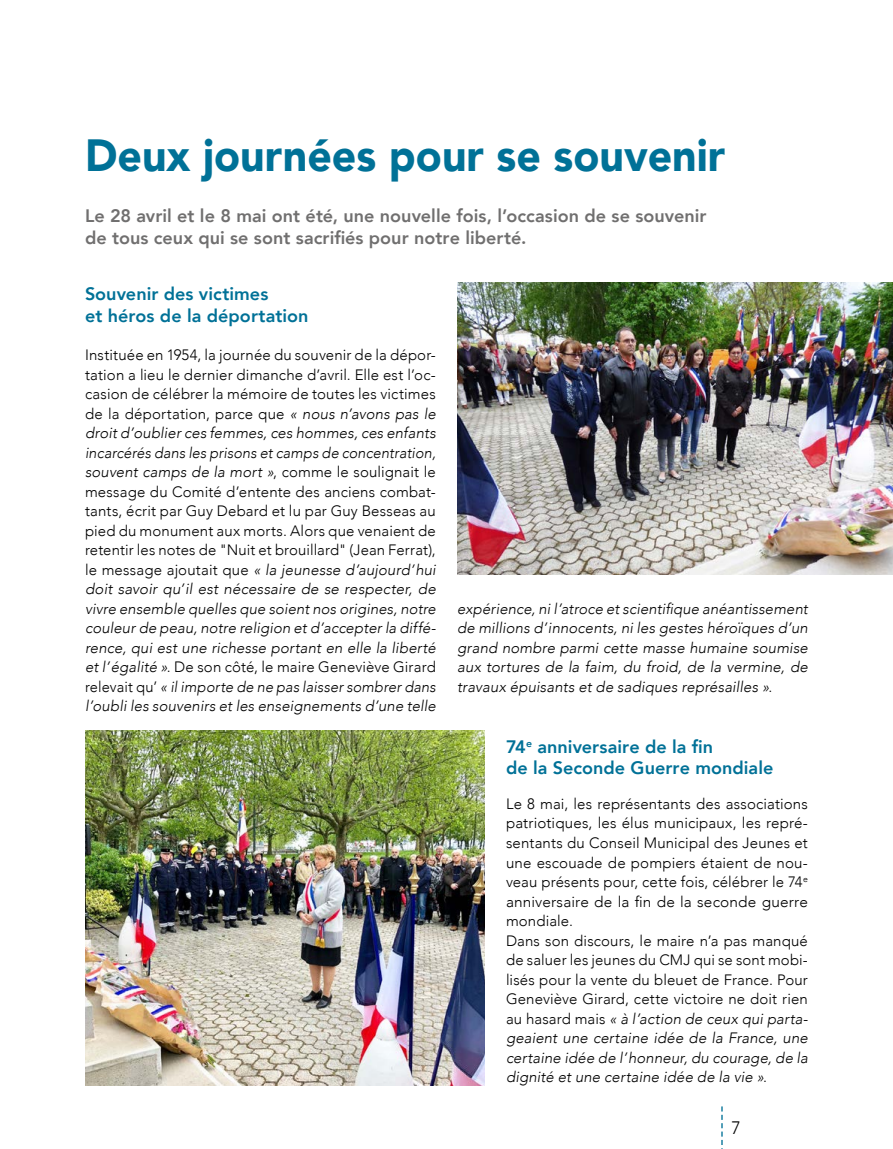
<style>
.page{position:relative;width:893px;height:1149px;background:#fff}
.page>*{position:absolute;margin:0;border:0;box-sizing:border-box;transform-origin:0 0}
.t1{font:900 45px "Avenir";color:#007197;scale:.95 1}
.t2{font:800 18px/21.6px "Avenir";letter-spacing:.005em;color:#706f6f}
.t3{font:800 18px/21.6px "Avenir";letter-spacing:.005em;color:#007197}
.t4{font:300 18px "Avenir";color:#000}
.t5{font:italic 300 15px/19.5px "Avenir";letter-spacing:.01em;color:#000;text-align:justify}
.t6{font:300 15px/19.5px "Avenir";letter-spacing:.01em;color:#000}
.s1{font-style:normal}
.s2{font-style:italic}
</style>
<div class="page">
<img style="left:457px;top:282px;width:436px;height:292px">
<img style="left:85px;top:730px;width:400px;height:354px">
<svg style="left:721px;top:1106px;width:2px;height:39px"></svg>
<h1 class="t1" style="left:85px;top:117px;width:675px">Deux journées pour se souvenir</h1>
<p class="t2" style="left:85px;top:205px;width:623px">Le 28 avril et le 8 mai ont été, une nouvelle fois, l’occasion de se souvenir de tous ceux qui se sont sacrifiés pour notre liberté.</p>
<p class="t3" style="left:85px;top:283px;width:225px">Souvenir des victimes<br>et héros de la déportation</p>
<p class="t5" style="left:85px;top:345px;width:352px"><span class="s1">Instituée en 1954, la journée du souvenir de la dépor&shy;tation a lieu le dernier dimanche d’avril. Elle est l’oc&shy;casion de célébrer la mémoire de toutes les victimes de la déportation, parce que</span> « nous n’avons pas le droit d’oublier ces femmes, ces hommes, ces enfants incarcérés dans les prisons et camps de concentration, souvent camps de la mort »<span class="s1">, comme le soulignait le message du Comité d’entente des anciens combat&shy;tants, écrit par Guy Debard et lu par Guy Besseas au pied du monument aux morts. Alors que venaient de retentir les notes de "Nuit et brouillard" (Jean Ferrat), le message ajoutait que</span> « la jeunesse d’aujourd’hui doit savoir qu’il est nécessaire de se respecter, de vivre ensemble quelles que soient nos origines, notre couleur de peau, notre religion et d’accepter la diffé&shy;rence, qui est une richesse portant en elle la liberté et l’égalité »<span class="s1">. De son côté, le maire Geneviève Girard relevait qu’</span> « il importe de ne pas laisser sombrer dans l’oubli les souvenirs et les enseignements d’une telle</p>
<p class="t5" style="left:457px;top:598px;width:352px">expérience, ni l’atroce et scientifique anéantissement de millions d’innocents, ni les gestes héroïques d’un grand nombre parmi cette masse humaine soumise aux tortures de la faim, du froid, de la vermine, de travaux épuisants et de sadiques représailles »<span class="s1">.</span></p>
<p class="t3" style="left:506px;top:735px;width:269px">74<sup>e</sup> anniversaire de la fin<br>de la Seconde Guerre mondiale</p>
<p class="t6" style="left:506px;top:793px;width:303px">Le 8 mai, les représentants des associations patriotiques, les élus municipaux, les repré&shy;sentants du Conseil Municipal des Jeunes et une escouade de pompiers étaient de nou&shy;veau présents pour, cette fois, célébrer le 74<sup>e </sup>anniversaire de la fin de la seconde guerre mondiale.<br>Dans son discours, le maire n’a pas manqué de saluer les jeunes du CMJ qui se sont mobi&shy;lisés pour la vente du bleuet de France. Pour Geneviève Girard, cette victoire ne doit rien au hasard mais <span class="s2">« à l’action de ceux qui parta&shy;geaient une certaine idée de la France, une certaine idée de l’honneur, du courage, de la dignité et une certaine idée de la vie »</span>.</p>
<p class="t4" style="left:731px;top:1116px;width:11px">7</p>
</div>
